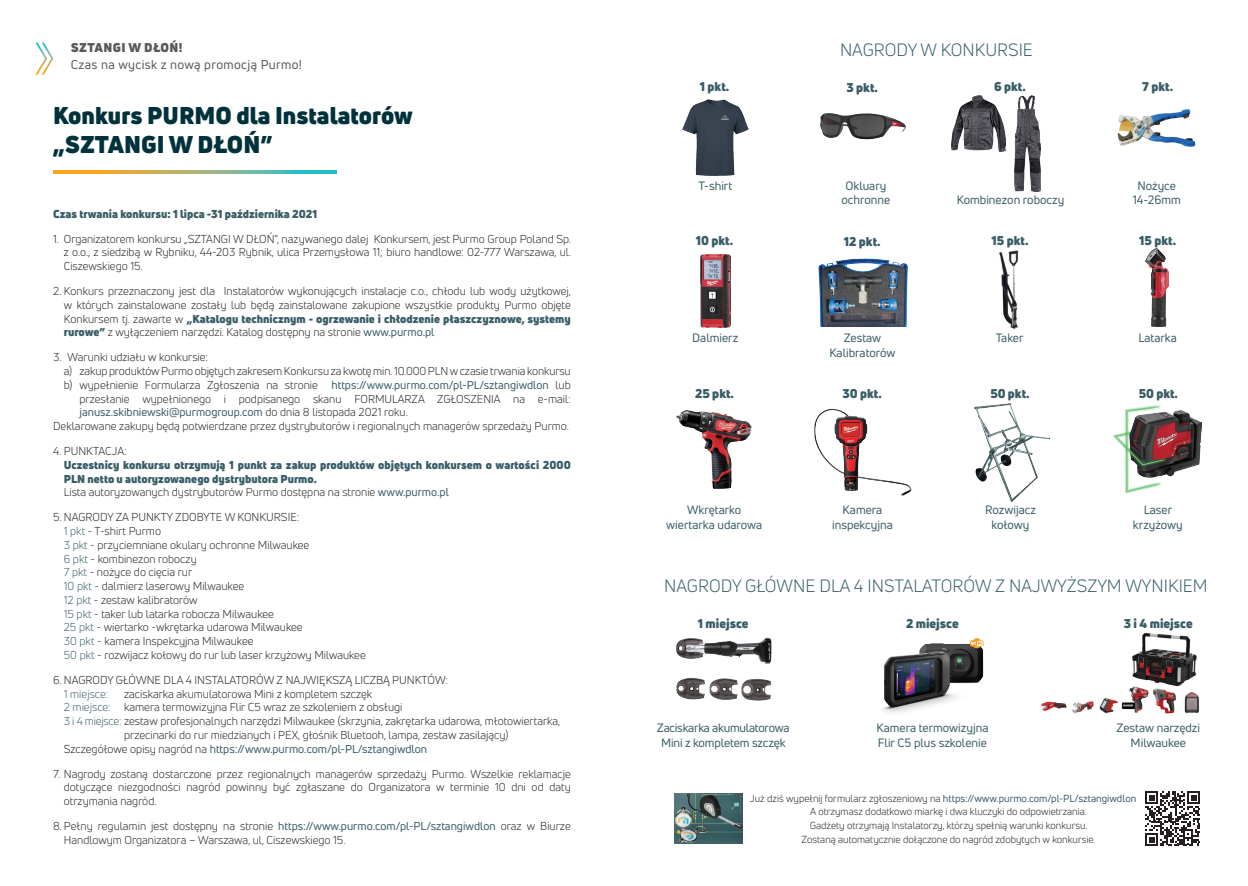
<style>
.page{position:relative;width:1248px;height:886px;background:#fff}
.page>*{position:absolute;margin:0;border:0;box-sizing:border-box;transform-origin:0 0}
.t1{font:900 23.75px/28.5px "Uni Neue";color:#00323c}
.t2{font:17.5px "Uni Neue";color:#385d67}
.t3{font:900 12.5px "Uni Neue";color:#385d67}
.t4{font:12.5px "Uni Neue";letter-spacing:.03em;color:#57585a}
.t5{font:900 12.5px "Uni Neue";letter-spacing:.03em;color:#57585a}
.t6{font:11.88px/14.2px "Uni Neue";color:#385d67;text-align:center}
.t7{font:11.88px/14.2px "Uni Neue";letter-spacing:-.02em;color:#385d67;text-align:center}
.t8{font:11.25px/13.8px "Uni Neue";color:#231f20;text-align:justify}
.t9{font:900 11.25px/13.8px "Uni Neue";color:#385d67}
.t10{font:11.25px "Uni Neue";color:#385d67}
.t11{font:11.25px "Uni Neue";color:#385d67}
.t12{font:10px "Uni Neue";color:#231f20}
.t13{font:10px "Uni Neue";color:#385d67}
.s1{font-weight:900;color:#385d67}
.s2{color:#385d67}
.s3{color:#231f20}
.s4{font-weight:400;color:#231f20}
.s5{font-weight:400}
.s6{color:#00323c}
</style>
<div class="page">
<svg style="left:35px;top:43px;width:18px;height:32px"></svg>
<img style="left:682px;top:99px;width:66px;height:76px">
<img style="left:820px;top:113px;width:85px;height:26px">
<img style="left:951px;top:96px;width:54px;height:55px">
<img style="left:1014px;top:96px;width:26px;height:95px">
<img style="left:1117px;top:109px;width:79px;height:38px">
<img style="left:700px;top:254px;width:30px;height:73px">
<img style="left:818px;top:258px;width:90px;height:69px">
<img style="left:1145px;top:249px;width:23px;height:78px">
<img style="left:676px;top:410px;width:75px;height:79px">
<img style="left:814px;top:409px;width:17px;height:56px">
<img style="left:974px;top:404px;width:74px;height:98px">
<img style="left:1113px;top:405px;width:88px;height:88px">
<img style="left:999px;top:250px;width:20px;height:79px">
<img style="left:1041px;top:633px;width:159px;height:81px">
<svg style="left:53px;top:170px;width:284px;height:4px"></svg>
<img style="left:675px;top:637px;width:97px;height:64px">
<img style="left:882px;top:639px;width:102px;height:74px">
<img style="left:674px;top:794px;width:68px;height:49px">
<svg style="left:1145px;top:791px;width:55px;height:55px"></svg>
<p class="t5" style="left:71px;top:39px;width:113px">SZTANGI W DŁOŃ!</p>
<p class="t4" style="left:71px;top:57px;width:233px">Czas na wycisk z nową promocją Purmo!</p>
<h1 class="t1" style="left:53px;top:101px;width:361px;text-indent:162px">O dla Instalatorów „SZTANGI W DŁOŃ”</h1>
<h1 class="t1" style="left:53px;top:101px;width:127px">Konkurs PURM</h1>
<p class="t9" style="left:53px;top:206px;width:265px">Czas trwania konkursu: 1 lipca -31 października 2021</p>
<p class="t8" style="left:64px;top:232px;width:508px;text-indent:-11px">1. Organizatorem konkursu „SZTANGI W DŁOŃ”, nazywanego dalej Konkursem, jest Purmo Group Poland Sp. z o.o., z siedzibą w Rybniku, 44-203 Rybnik, ulica Przemysłowa 11; biuro handlowe: 02-777 Warszawa, ul.<br>Ciszewskiego 15.</p>
<p class="t8" style="left:64px;top:284px;width:508px;text-indent:-11px">2. Konkurs przeznaczony jest dla Instalatorów wykonujących instalacje c.o., chłodu lub wody użytkowej, w których zainstalowane zostały lub będą zainstalowane zakupione wszystkie produkty Purmo objęte Konkursem tj. zawarte w <span class="s1">„Katalogu technicznym - ogrzewanie i chłodzenie płaszczyznowe, systemy rurowe”</span> z wyłączeniem narzędzi. Katalog dostępny na stronie <span class="s2">www.purmo.pl</span></p>
<p class="t8" style="left:53px;top:350px;width:156px">3. Warunki udziału w konkursie:</p>
<p class="t8" style="left:64px;top:364px;width:508px">a) zakup produktów Purmo objętych zakresem Konkursu za kwotę min. 10.000 PLN w czasie trwania konkursu</p>
<p class="t8" style="left:64px;top:378px;width:508px">b) wypełnienie Formularza Zgłoszenia na stronie <span class="s2">https://www.purmo.com/pl-PL/sztangiwdlon</span> lub</p>
<p class="t8" style="left:79px;top:392px;width:493px">przesłanie wypełnionego i podpisanego skanu FORMULARZA ZGŁOSZENIA na e-mail:</p>
<p class="t10" style="left:79px;top:405px;width:330px">janusz.skibniewski@purmogroup.com <span class="s3">do dnia 8 listopada 2021 roku.</span></p>
<p class="t8" style="left:53px;top:419px;width:517px">Deklarowane zakupy będą potwierdzane przez dystrybutorów i regionalnych managerów sprzedaży Purmo.</p>
<p class="t8" style="left:53px;top:444px;width:75px">4. PUNKTACJA:</p>
<p class="t9" style="left:64px;top:458px;width:508px;text-indent:-11px">Uczestnicy konkursu otrzymują 1 punkt za zakup produktów objętych konkursem o wartości 2000<br>PLN netto u autoryzowanego dystrybutora Purmo.<br><span class="s4">Lista autoryzowanych dystrybutorów Purmo dostępna na stronie</span> <span class="s5">www.purmo.pl</span></p>
<p class="t8" style="left:64px;top:510px;width:303px;text-align:left;text-indent:-11px">5. NAGRODY ZA PUNKTY ZDOBYTE W KONKURSIE:<br><span class="s2">1 pkt</span> - T-shirt Purmo<br><span class="s2">3 pkt</span> - przyciemniane okulary ochronne Milwaukee<br><span class="s2">6 pkt</span> - kombinezon roboczy<br><span class="s2">7 pkt</span> - nożyce do cięcia rur<br><span class="s2">10 pkt</span> - dalmierz laserowy Milwaukee<br><span class="s2">12 pkt</span> - zestaw kalibratorów<br><span class="s2">15 pkt</span> - taker lub latarka robocza Milwaukee<br><span class="s2">25 pkt</span> <span class="s6">-</span> wiertarko -wkrętarka udarowa Milwaukee<br><span class="s2">30 pkt</span> - kamera Inspekcyjna Milwaukee<br><span class="s2">50 pkt</span> - rozwijacz kołowy do rur lub laser krzyżowy Milwaukee</p>
<p class="t8" style="left:53px;top:673px;width:396px">6. NAGRODY GŁÓWNE DLA 4 INSTALATORÓW Z NAJWIĘKSZĄ LICZBĄ PUNKTÓW:</p>
<p class="t11" style="left:64px;top:687px;width:46px">1 miejsce:</p>
<p class="t8" style="left:124px;top:686px;width:250px">zaciskarka akumulatorowa Mini z kompletem szczęk</p>
<p class="t8" style="left:64px;top:700px;width:340px"><span class="s2">2 miejsce:</span> kamera termowizyjna Flir C5 wraz ze szkoleniem z obsługi</p>
<p class="t8" style="left:64px;top:714px;width:498px"><span class="s2">3 i 4 miejsce:</span> zestaw profesjonalnych narzędzi Milwaukee (skrzynia, zakrętarka udarowa, młotowiertarka,</p>
<p class="t8" style="left:124px;top:728px;width:386px">przecinarki do rur miedzianych i PEX, głośnik Bluetooh, lampa, zestaw zasilający)</p>
<p class="t10" style="left:64px;top:741px;width:365px"><span class="s3">Szczegółowe opisy nagród na</span> https://www.purmo.com/pl-PL/sztangiwdlon</p>
<p class="t8" style="left:64px;top:766px;width:508px;text-indent:-11px">7. Nagrody zostaną dostarczone przez regionalnych managerów sprzedaży Purmo. Wszelkie reklamacje dotyczące niezgodności nagród powinny być zgłaszane do Organizatora w terminie 10 dni od daty otrzymania nagród.</p>
<p class="t8" style="left:64px;top:819px;width:508px;text-indent:-11px">8.Pełny regulamin jest dostępny na stronie <span class="s2">https://www.purmo.com/pl-PL/sztangiwdlon</span> oraz w Biurze<br>Handlowym Organizatora – Warszawa, ul, Ciszewskiego 15.</p>
<h2 class="t2" style="left:840px;top:39px;width:194px">NAGRODY W KONKURSIE</h2>
<p class="t3" style="left:699px;top:78px;width:31px">1 pkt.</p>
<p class="t3" style="left:846px;top:78px;width:33px">3 pkt.</p>
<p class="t3" style="left:993px;top:78px;width:33px">6 pkt.</p>
<p class="t3" style="left:1142px;top:78px;width:32px">7 pkt.</p>
<p class="t6" style="left:698px;top:178px;width:35px">T-shirt</p>
<p class="t6" style="left:841px;top:178px;width:50px">Okluary ochronne</p>
<p class="t6" style="left:956px;top:192px;width:109px">Kombinezon roboczy</p>
<p class="t6" style="left:1132px;top:178px;width:50px">Nożyce<br>14-26mm</p>
<p class="t3" style="left:695px;top:232px;width:39px">10 pkt.</p>
<p class="t3" style="left:843px;top:233px;width:38px">12 pkt.</p>
<p class="t3" style="left:991px;top:232px;width:38px">15 pkt.</p>
<p class="t3" style="left:1139px;top:232px;width:38px">15 pkt.</p>
<p class="t6" style="left:692px;top:331px;width:48px">Dalmierz</p>
<p class="t6" style="left:829px;top:331px;width:68px">Zestaw<br>Kalibratorów</p>
<p class="t6" style="left:995px;top:331px;width:29px">Taker</p>
<p class="t6" style="left:1138px;top:331px;width:40px">Latarka</p>
<p class="t3" style="left:695px;top:384px;width:40px">25 pkt.</p>
<p class="t3" style="left:842px;top:385px;width:41px">30 pkt.</p>
<p class="t3" style="left:990px;top:384px;width:41px">50 pkt.</p>
<p class="t3" style="left:1138px;top:384px;width:41px">50 pkt.</p>
<p class="t6" style="left:666px;top:503px;width:97px">Wkrętarko wiertarka udarowa</p>
<p class="t6" style="left:832px;top:503px;width:62px">Kamera inspekcyjna</p>
<p class="t6" style="left:984px;top:503px;width:52px">Rozwijacz kołowy</p>
<p class="t6" style="left:1132px;top:503px;width:51px">Laser krzyżowy</p>
<h2 class="t2" style="left:664px;top:575px;width:25px">Nagrody</h2>
<h2 class="t2" style="left:745px;top:575px;width:13px">główne</h2>
<h2 class="t2" style="left:819px;top:575px;width:11px">dla</h2>
<h2 class="t2" style="left:853px;top:575px;width:25px">4 instalatorów</h2>
<h2 class="t2" style="left:995px;top:575px;width:27px">z najwy</h2>
<h2 class="t2" style="left:1066px;top:575px;width:22px">ższym</h2>
<h2 class="t2" style="left:1125px;top:575px;width:12px">wynikiem</h2>
<p class="t3" style="left:1123px;top:614px;width:71px">3 i 4 miejsce</p>
<p class="t3" style="left:697px;top:614px;width:52px">1 miejsce</p>
<p class="t3" style="left:905px;top:614px;width:54px">2 miejsce</p>
<p class="t7" style="left:657px;top:721px;width:134px">Zaciskarka akumulatorowa<br>Mini z kompletem szczęk</p>
<p class="t6" style="left:876px;top:721px;width:113px;text-align:left">Kamera termowizyjna<br>Flir C5 plus szkolenie</p>
<p class="t6" style="left:1116px;top:721px;width:85px">Zestaw narzędzi<br>Milwaukee</p>
<p class="t13" style="left:749px;top:792px;width:388px"><span class="s3">Już dziś wypełnij formularz zgłoszeniowy na</span> https://www.purmo.com/pl-PL/sztangiwdlon</p>
<p class="t12" style="left:810px;top:806px;width:278px">A otrzymasz dodatkowo miarkę i dwa kluczyki do odpowietrzania.</p>
<p class="t12" style="left:809px;top:820px;width:279px">Gadżety otrzymają Instalatorzy, którzy spełnią warunki konkursu.</p>
<p class="t12" style="left:801px;top:833px;width:295px">Zostaną automatycznie dołączone do nagród zdobytych w konkursie.</p>
</div>
